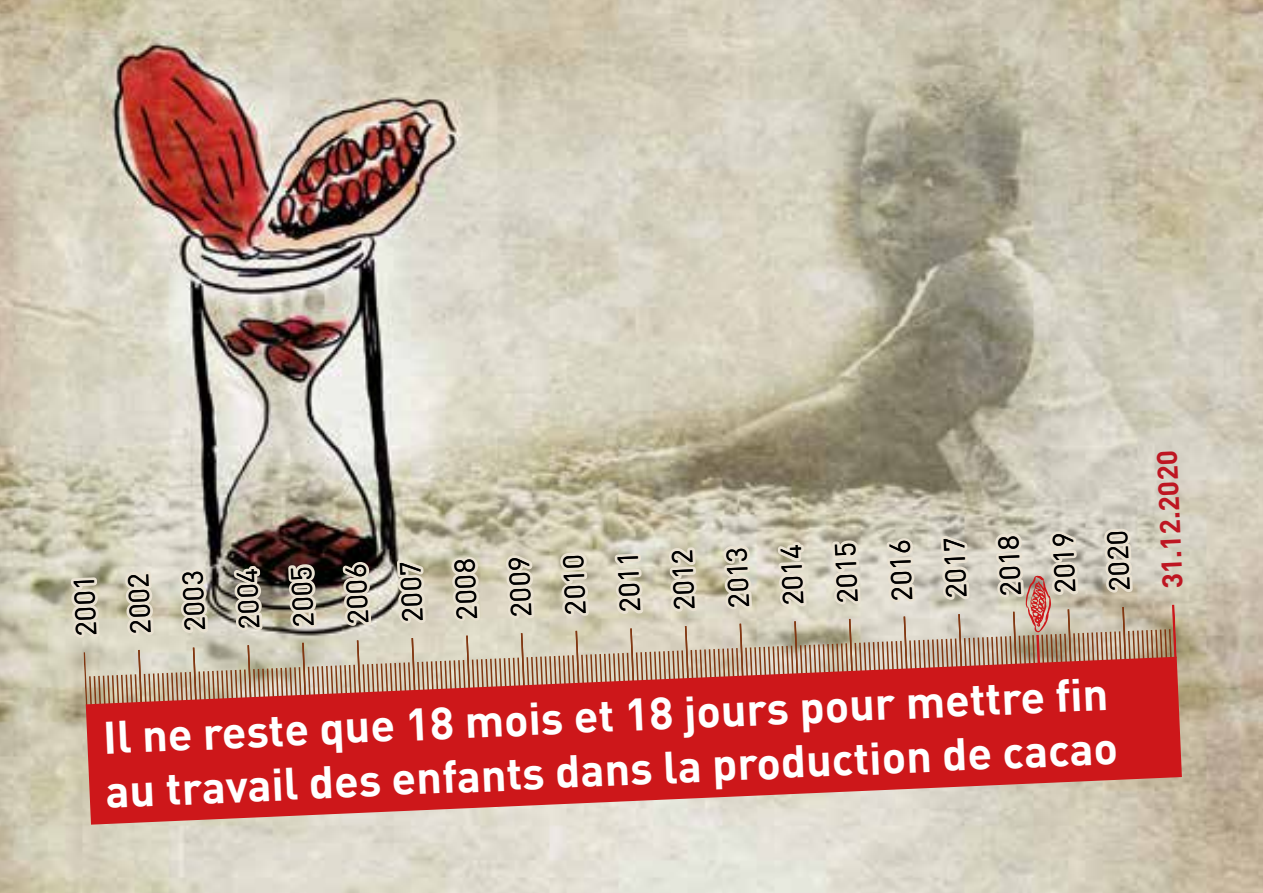
<style>
.page{position:relative;width:1263px;height:893px;background:#fff}
.page>*{position:absolute;margin:0;border:0;box-sizing:border-box;transform-origin:0 0}
.t1{font:700 45px/53.7px "DIN Pro";color:#fff}
.t2{font:28.2px/54.3px "DIN Pro";color:#000;text-align:center;scale:1.04 1}
.t3{font:700 28.2px "DIN Pro";color:#be1622}
</style>
<div class="page">
<img style="left:0;top:0;width:1263px;height:893px">
<svg style="left:63px;top:523px;width:1114px;height:183px;background:#c7bead"></svg>
<svg style="left:86px;top:657px;width:1096px;height:168px;background:#cc4643"></svg>
<p class="t2" style="left:58px;top:647px;width:69px;rotate:-93deg">2001<br>2002<br>2003<br>2004<br>2005<br>2006<br>2007<br>2008<br>2009<br>2010<br>2011<br>2012<br>2013<br>2014<br>2015<br>2016<br>2017<br>2018<br>2019<br>2020</p>
<p class="t1" style="left:101px;top:714px;width:1014px;rotate:-3deg">Il ne reste que 18 mois et 18 jours pour mettre fi n au travail des enfants dans la production de cacao</p>
<p class="t3" style="left:1154px;top:590px;width:140px;rotate:-93deg">31.12.2020</p>
</div>
